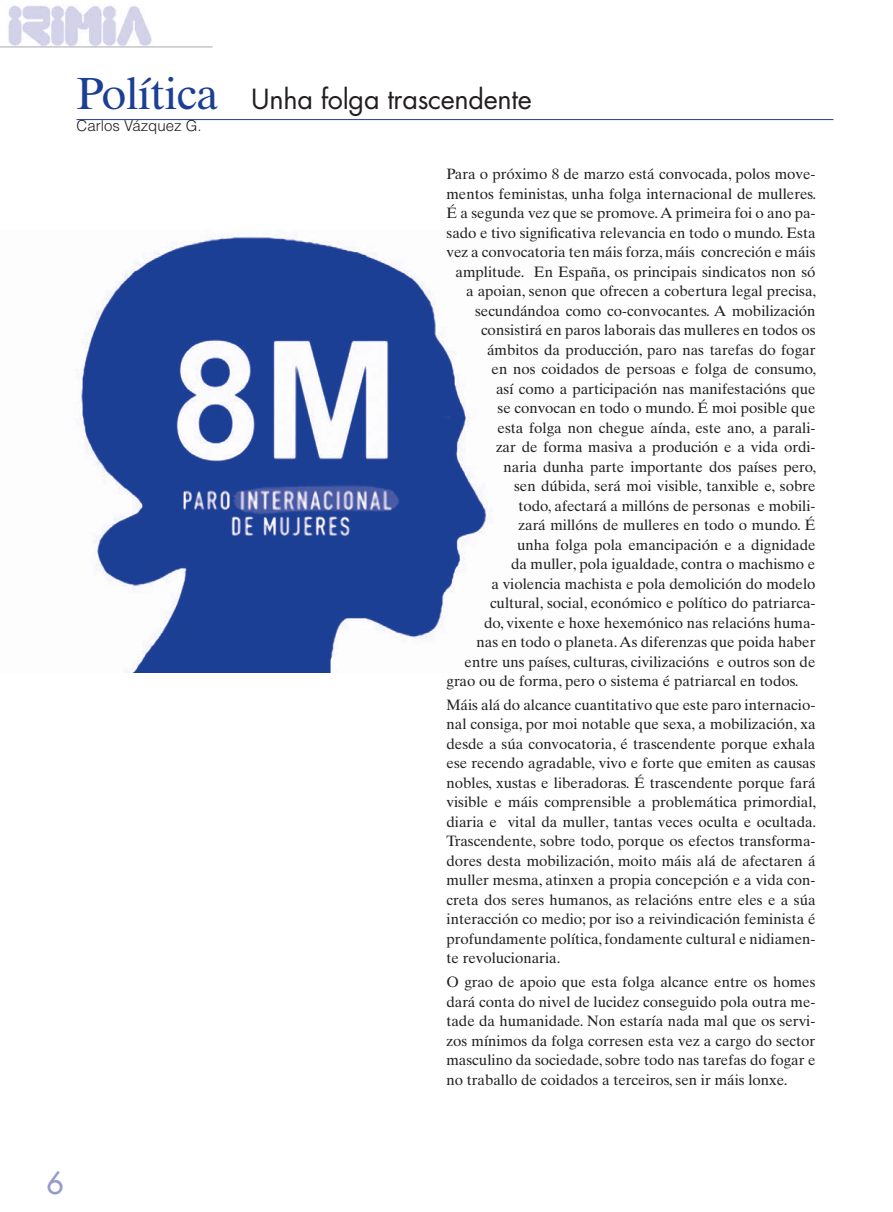
<style>
.page{position:relative;width:893px;height:1212px;background:#fff}
.page>*{position:absolute;margin:0;border:0;box-sizing:border-box;transform-origin:0 0}
.t1{font:500 30px "Futura Std";color:#979aca}
.t2{font:27px "Futura Std";letter-spacing:-.01em;color:#231f20}
.t3{font:15px/19.5px "Times Ten LT Std";color:#231f20;text-align:justify}
.t4{font:300 15px "Helvetica LT Std";color:#231f20}
.s1{font-family:"Times Ten LT Std";font-size:45px;color:#1b3f94}
</style>
<div class="page">
<img style="left:8px;top:5px;width:144px;height:41px">
<hr style="left:0;top:47px;width:213px;height:1px;background:#a8a9ad">
<hr style="left:77px;top:119px;width:756px;height:1px;background:#1b3f94">
<img style="left:78px;top:235px;width:410px;height:437px">
<h2 class="t2" style="left:77px;top:82px;width:457px"><span class="s1">Política</span> Unha folga trascendente</h2>
<p class="t4" style="left:77px;top:116px;width:127px">Carlos Vázquez G.</p>
<p class="t3" style="left:446px;top:164px;width:371px">Para o próximo 8 de marzo está convocada, polos move-</p>
<p class="t3" style="left:446px;top:184px;width:371px">mentos feministas, unha folga internacional de mulleres.</p>
<p class="t3" style="left:446px;top:203px;width:370px">É a segunda vez que se promove. A primeira foi o ano pa-</p>
<p class="t3" style="left:446px;top:223px;width:370px">sado e tivo significativa relevancia en todo o mundo. Esta</p>
<p class="t3" style="left:446px;top:242px;width:370px">vez a convocatoria ten máis forza, máis concreción e máis</p>
<p class="t3" style="left:455px;top:262px;width:362px">amplitude. En España, os principais sindicatos non só</p>
<p class="t3" style="left:466px;top:281px;width:352px">a apoian, senon que ofrecen a cobertura legal precisa,</p>
<p class="t3" style="left:475px;top:301px;width:342px">secundándoa como co-convocantes. A mobilización</p>
<p class="t3" style="left:481px;top:320px;width:336px">consistirá en paros laborais das mulleres en todos os</p>
<p class="t3" style="left:487px;top:340px;width:330px">ámbitos da producción, paro nas tarefas do fogar</p>
<p class="t3" style="left:491px;top:359px;width:326px">en nos coidados de persoas e folga de consumo,</p>
<p class="t3" style="left:496px;top:379px;width:321px">así como a participación nas manifestacións que</p>
<p class="t3" style="left:497px;top:398px;width:319px">se convocan en todo o mundo. É moi posible que</p>
<p class="t3" style="left:497px;top:418px;width:319px">esta folga non chegue aínda, este ano, a parali-</p>
<p class="t3" style="left:496px;top:437px;width:321px">zar de forma masiva a produción e a vida ordi-</p>
<p class="t3" style="left:503px;top:457px;width:314px">naria dunha parte importante dos países pero,</p>
<p class="t3" style="left:514px;top:476px;width:303px">sen dúbida, será moi visible, tanxible e, sobre</p>
<p class="t3" style="left:518px;top:496px;width:299px">todo, afectará a millóns de personas e mobili-</p>
<p class="t3" style="left:518px;top:515px;width:299px">zará millóns de mulleres en todo o mundo. É</p>
<p class="t3" style="left:517px;top:535px;width:300px">unha folga pola emancipación e a dignidade</p>
<p class="t3" style="left:511px;top:554px;width:306px">da muller, pola igualdade, contra o machismo e</p>
<p class="t3" style="left:491px;top:574px;width:326px">a violencia machista e pola demolición do modelo</p>
<p class="t3" style="left:490px;top:593px;width:327px">cultural, social, económico e político do patriarca-</p>
<p class="t3" style="left:484px;top:613px;width:333px">do, vixente e hoxe hexemónico nas relacións huma-</p>
<p class="t3" style="left:476px;top:632px;width:340px">nas en todo o planeta. As diferenzas que poida haber</p>
<p class="t3" style="left:464px;top:652px;width:352px">entre uns países, culturas, civilizacións e outros son de</p>
<p class="t3" style="left:446px;top:671px;width:353px">grao ou de forma, pero o sistema é patriarcal en todos.</p>
<p class="t3" style="left:446px;top:695px;width:371px">Máis alá do alcance cuantitativo que este paro internacio&shy;nal consiga, por moi notable que sexa, a mobilización, xa desde a súa convocatoria, é trascendente porque exhala ese recendo agradable, vivo e forte que emiten as causas nobles, xustas e liberadoras. É trascendente porque fará visible e máis comprensible a problemática primordial, diaria e vital da muller, tantas veces oculta e ocultada.<br>Trascendente, sobre todo, porque os efectos transforma&shy;dores desta mobilización, moito máis alá de afectaren á muller mesma, atinxen a propia concepción e a vida con&shy;creta dos seres humanos, as relacións entre eles e a súa interacción co medio; por iso a reivindicación feminista é profundamente política, fondamente cultural e nidiamen&shy;te revolucionaria.</p>
<p class="t3" style="left:446px;top:972px;width:371px">O grao de apoio que esta folga alcance entre os homes dará conta do nivel de lucidez conseguido pola outra me&shy;tade da humanidade. Non estaría nada mal que os servi&shy;zos mínimos da folga corresen esta vez a cargo do sector masculino da sociedade, sobre todo nas tarefas do fogar e no traballo de coidados a terceiros, sen ir máis lonxe.</p>
<h1 class="t1" style="left:46px;top:1164px;width:19px">6</h1>
</div>
